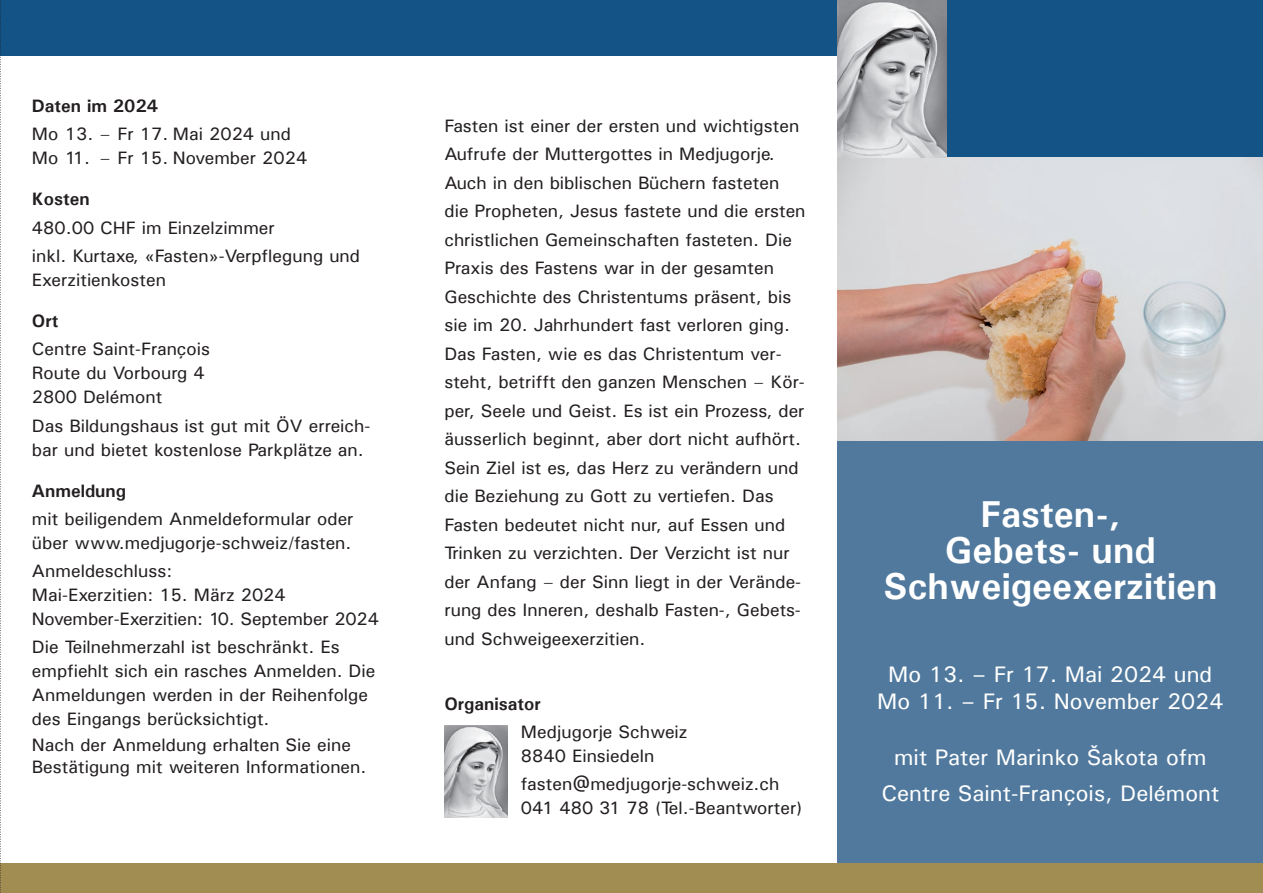
<style>
.page{position:relative;width:1263px;height:893px;background:#fff}
.page>*{position:absolute;margin:0;border:0;box-sizing:border-box;transform-origin:0 0}
.t1{font:700 37.5px/36px "Univers";color:#fff;text-align:center}
.t2{font:500 22.5px/27px "Univers";color:#fff;text-align:center}
.t3{font:18px/28.5px "Univers";color:#231f20}
.t4{font:700 18px "Univers";color:#231f20}
</style>
<div class="page">
<div style="left:838px;top:0;width:425px;height:158px;background:#135385"></div>
<img style="left:838px;top:158px;width:425px;height:283px">
<div style="left:838px;top:441px;width:425px;height:452px;background:#50799d"></div>
<div style="left:0;top:863px;width:1263px;height:30px;background:#a18c52"></div>
<div style="left:0;top:0;width:838px;height:55px;background:#135385"></div>
<svg style="left:0;top:0;width:1px;height:893px"></svg>
<img style="left:444px;top:726px;width:63px;height:91px">
<img style="left:838px;top:0;width:109px;height:158px">
<p class="t4" style="left:32px;top:95px;width:128px">Daten im 2024</p>
<p class="t3" style="left:32px;top:122px;width:277px;line-height:24px">Mo 13. – Fr 17. Mai 2024 und<br>Mo 11. – Fr 15. November 2024</p>
<p class="t4" style="left:32px;top:188px;width:59px">Kosten</p>
<p class="t3" style="left:32px;top:213px;width:330px">480.00 CHF im Einzelzimmer<br>inkl. Kurtaxe, «Fasten»-Verpflegung und</p>
<p class="t3" style="left:32px;top:265px;width:136px">Exerzitienkosten</p>
<p class="t4" style="left:32px;top:309px;width:28px">Ort</p>
<p class="t3" style="left:32px;top:337px;width:180px;line-height:24px">Centre Saint-François<br>Route du Vorbourg 4<br>2800 Delémont</p>
<p class="t3" style="left:32px;top:413px;width:340px;line-height:24px">Das Bildungshaus ist gut mit ÖV erreich&shy;bar und bietet kostenlose Parkplätze an.</p>
<p class="t4" style="left:32px;top:479px;width:96px">Anmeldung</p>
<p class="t3" style="left:32px;top:506px;width:323px;line-height:24px">mit beiligendem Anmeldeformular oder über www.medjugorje-schweiz/fasten.</p>
<p class="t3" style="left:32px;top:559px;width:349px;line-height:24px">Anmeldeschluss:<br>Mai-Exerzitien: 15. März 2024<br>November-Exerzitien: 10. September 2024</p>
<p class="t3" style="left:32px;top:635px;width:345px;line-height:24px">Die Teilnehmerzahl ist beschränkt. Es empfiehlt sich ein rasches Anmelden. Die Anmeldungen werden in der Reihenfolge des Eingangs berücksichtigt.</p>
<p class="t3" style="left:32px;top:734px;width:336px;line-height:21.6px">Nach der Anmeldung erhalten Sie eine<br>Bestätigung mit weiteren Informationen.</p>
<p class="t3" style="left:444px;top:111px;width:363px">Fasten ist einer der ersten und wichtigsten Aufrufe der Muttergottes in Medjugorje.<br>Auch in den biblischen Büchern fasteten die Propheten, Jesus fastete und die ersten christlichen Gemeinschaften fasteten. Die Praxis des Fastens war in der gesamten Geschichte des Christentums präsent, bis sie im 20. Jahrhundert fast verloren ging.<br>Das Fasten, wie es das Christentum ver&shy;steht, betrifft den ganzen Menschen – Kör&shy;per, Seele und Geist. Es ist ein Prozess, der äusserlich beginnt, aber dort nicht aufhört.<br>Sein Ziel ist es, das Herz zu verändern und die Beziehung zu Gott zu vertiefen. Das Fasten bedeutet nicht nur, auf Essen und Trinken zu verzichten. Der Verzicht ist nur der Anfang – der Sinn liegt in der Verände&shy;rung des Inneren, deshalb Fasten-, Gebets&shy;und Schweigeexerzitien.</p>
<p class="t4" style="left:444px;top:692px;width:98px">Organisator</p>
<p class="t3" style="left:521px;top:719px;width:168px;line-height:24px">Medjugorje Schweiz<br>8840 Einsiedeln</p>
<p class="t3" style="left:521px;top:772px;width:283px;line-height:24px">fasten@medjugorje-schweiz.ch<br>041 480 31 78 (Tel.-Beantworter)</p>
<h1 class="t1" style="left:883px;top:496px;width:336px">Fasten-,<br>Gebets- und<br>Schweigeexerzitien</h1>
<p class="t2" style="left:877px;top:660px;width:348px">Mo 13. – Fr 17. Mai 2024 und<br>Mo 11. – Fr 15. November 2024</p>
<p class="t2" style="left:881px;top:739px;width:339px;line-height:35.5px">mit Pater Marinko Šakota ofm<br>Centre Saint-François, Delémont</p>
</div>
